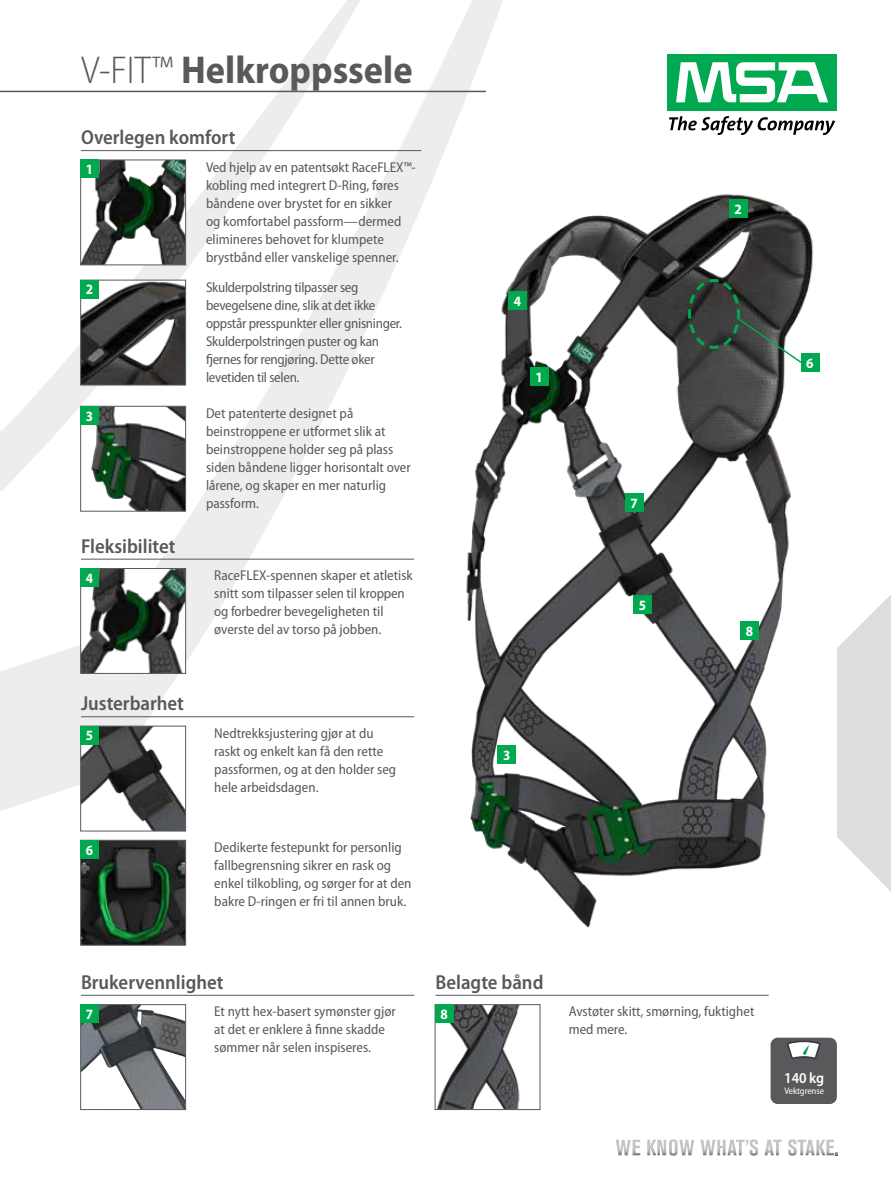
<style>
.page{position:relative;width:891px;height:1188px;background:#fff}
.page>*{position:absolute;margin:0;border:0;box-sizing:border-box;transform-origin:0 0}
.t1{font:700 semi-condensed 39px "Myriad Pro";color:#58595b}
.t2{font:600 semi-condensed 20.25px "Myriad Pro";color:#58595b}
.t3{font:600 semi-condensed 15.15px "Myriad Pro";color:#fff}
.t4{font:semi-condensed 14.25px/18px "Myriad Pro";color:#58595b}
.t5{font:semi-condensed 14.25px/18px "Myriad Pro";letter-spacing:-.02em;color:#58595b}
.t6{font:700 semi-condensed 14.25px "Myriad Pro";color:#fff}
.t7{font:semi-condensed 9.45px "Myriad Pro";letter-spacing:-.01em;color:#fff}
.s1{font-weight:300}
</style>
<div class="page">
<svg style="left:0;top:0;width:503px;height:811px"></svg>
<svg style="left:0;top:0;width:360px;height:491px"></svg>
<svg style="left:837px;top:595px;width:54px;height:297px"></svg>
<img style="left:433px;top:148px;width:387px;height:780px">
<div style="left:667px;top:54px;width:170px;height:57px;background:#00a94f"></div>
<svg style="left:676px;top:62px;width:152px;height:40px"></svg>
<svg style="left:669px;top:116px;width:166px;height:19px"></svg>
<hr style="left:0;top:91px;width:486px;height:1px;background:#58595b">
<svg style="left:616px;top:1140px;width:24px;height:15px"></svg>
<svg style="left:647px;top:1139px;width:47px;height:17px"></svg>
<svg style="left:700px;top:1139px;width:58px;height:17px"></svg>
<svg style="left:765px;top:1140px;width:17px;height:15px"></svg>
<svg style="left:788px;top:1139px;width:50px;height:17px"></svg>
<img style="left:82px;top:162px;width:102px;height:101px">
<div style="left:80px;top:160px;width:106px;height:105px;border:1px solid #58595b"></div>
<div style="left:80px;top:160px;width:19px;height:18px;background:#00a94f"></div>
<img style="left:82px;top:282px;width:102px;height:101px">
<div style="left:80px;top:280px;width:106px;height:105px;border:1px solid #58595b"></div>
<div style="left:80px;top:280px;width:19px;height:18px;background:#00a94f"></div>
<img style="left:82px;top:408px;width:102px;height:102px">
<div style="left:80px;top:406px;width:106px;height:106px;border:1px solid #58595b"></div>
<div style="left:80px;top:406px;width:19px;height:19px;background:#00a94f"></div>
<div style="left:508px;top:291px;width:19px;height:19px;background:#00a94f"></div>
<div style="left:530px;top:367px;width:19px;height:19px;background:#00a94f"></div>
<div style="left:497px;top:746px;width:19px;height:18px;background:#00a94f"></div>
<div style="left:729px;top:199px;width:18px;height:19px;background:#00a94f"></div>
<div style="left:801px;top:353px;width:18px;height:19px;background:#00a94f"></div>
<div style="left:633px;top:596px;width:19px;height:18px;background:#00a94f"></div>
<hr style="left:81px;top:150px;width:340px;height:1px;background:#58595b">
<img style="left:82px;top:570px;width:102px;height:102px">
<div style="left:80px;top:568px;width:106px;height:106px;border:1px solid #58595b"></div>
<div style="left:80px;top:568px;width:19px;height:19px;background:#00a94f"></div>
<hr style="left:81px;top:559px;width:333px;height:1px;background:#58595b">
<img style="left:82px;top:728px;width:102px;height:101px">
<div style="left:80px;top:726px;width:106px;height:105px;border:1px solid #58595b"></div>
<img style="left:82px;top:1006px;width:102px;height:102px">
<div style="left:80px;top:1004px;width:106px;height:106px;border:1px solid #58595b"></div>
<img style="left:437px;top:1006px;width:83px;height:102px">
<div style="left:435px;top:1004px;width:105px;height:106px;border:1px solid #58595b"></div>
<div style="left:80px;top:726px;width:19px;height:18px;background:#00a94f"></div>
<div style="left:80px;top:1004px;width:19px;height:19px;background:#00a94f"></div>
<div style="left:625px;top:493px;width:19px;height:19px;background:#00a94f"></div>
<div style="left:435px;top:1004px;width:18px;height:19px;background:#00a94f"></div>
<div style="left:740px;top:621px;width:19px;height:19px;background:#00a94f"></div>
<img style="left:82px;top:842px;width:102px;height:102px">
<div style="left:80px;top:840px;width:106px;height:106px;border:1px solid #58595b"></div>
<div style="left:80px;top:840px;width:19px;height:19px;background:#00a94f"></div>
<hr style="left:81px;top:716px;width:333px;height:1px;background:#58595b">
<hr style="left:81px;top:995px;width:333px;height:1px;background:#58595b">
<hr style="left:435px;top:995px;width:334px;height:1px;background:#58595b">
<svg style="left:687px;top:278px;width:116px;height:86px;background:#474f4a"></svg>
<div style="left:771px;top:1038px;width:66px;height:66px;background:#58595b;border-radius:7px"></div>
<svg style="left:787px;top:1040px;width:34px;height:20px"></svg>
<h1 class="t1" style="left:81px;top:45px;width:333px"><span class="s1">V-FIT™</span> Helkroppssele</h1>
<h2 class="t2" style="left:81px;top:125px;width:156px">Overlegen komfort</h2>
<p class="t6" style="left:86px;top:160px;width:9px">1</p>
<p class="t4" style="left:206px;top:158px;width:211px">Ved hjelp av en patentsøkt RaceFLEX™- kobling med integrert D-Ring, føres båndene over brystet for en sikker<br>og komfortabel passform—dermed elimineres behovet for klumpete brystbånd eller vanskelige spenner.</p>
<p class="t6" style="left:86px;top:280px;width:9px">2</p>
<p class="t5" style="left:206px;top:278px;width:198px">Skulderpolstring tilpasser seg bevegelsene dine, slik at det ikke oppstår presspunkter eller gnisninger.<br>Skulderpolstringen puster og kan fjernes for rengjøring. Dette øker levetiden til selen.</p>
<p class="t6" style="left:514px;top:292px;width:9px">4</p>
<p class="t6" style="left:536px;top:368px;width:9px">1</p>
<p class="t6" style="left:86px;top:407px;width:9px">3</p>
<p class="t4" style="left:206px;top:404px;width:206px">Det patenterte designet på beinstroppene er utformet slik at beinstroppene holder seg på plass siden båndene ligger horisontalt over lårene, og skaper en mer naturlig passform.</p>
<h2 class="t2" style="left:81px;top:533px;width:96px">Fleksibilitet</h2>
<p class="t6" style="left:86px;top:569px;width:9px">4</p>
<p class="t4" style="left:214px;top:566px;width:200px">RaceFLEX-spennen skaper et atletisk snitt som tilpasser selen til kroppen og forbedrer bevegeligheten til øverste del av torso på jobben.</p>
<h2 class="t2" style="left:81px;top:691px;width:105px">Justerbarhet</h2>
<p class="t6" style="left:86px;top:726px;width:9px">5</p>
<p class="t4" style="left:214px;top:724px;width:183px">Nedtrekksjustering gjør at du raskt og enkelt kan få den rette passformen, og at den holder seg hele arbeidsdagen.</p>
<p class="t6" style="left:503px;top:746px;width:9px">3</p>
<p class="t6" style="left:86px;top:841px;width:9px">6</p>
<p class="t4" style="left:214px;top:838px;width:199px">Dedikerte festepunkt for personlig fallbegrensning sikrer en rask og enkel tilkobling, og sørger for at den bakre D-ringen er fri til annen bruk.</p>
<h2 class="t2" style="left:81px;top:969px;width:144px">Brukervennlighet</h2>
<h2 class="t2" style="left:435px;top:969px;width:110px">Belagte bånd</h2>
<p class="t6" style="left:631px;top:494px;width:9px">7</p>
<p class="t6" style="left:639px;top:596px;width:9px">5</p>
<p class="t6" style="left:734px;top:200px;width:9px">2</p>
<p class="t6" style="left:746px;top:622px;width:9px">8</p>
<p class="t6" style="left:86px;top:1005px;width:9px">7</p>
<p class="t4" style="left:214px;top:1002px;width:183px">Et nytt hex-basert symønster gjør at det er enklere å finne skadde sømmer når selen inspiseres.</p>
<p class="t4" style="left:569px;top:1002px;width:187px">Avstøter skitt, smørning, fuktighet med mere.</p>
<p class="t6" style="left:440px;top:1005px;width:9px">8</p>
<p class="t6" style="left:806px;top:354px;width:9px">6</p>
<p class="t3" style="left:784px;top:1069px;width:41px">140 kg</p>
<p class="t7" style="left:784px;top:1085px;width:41px">Vektgrense</p>
</div>
